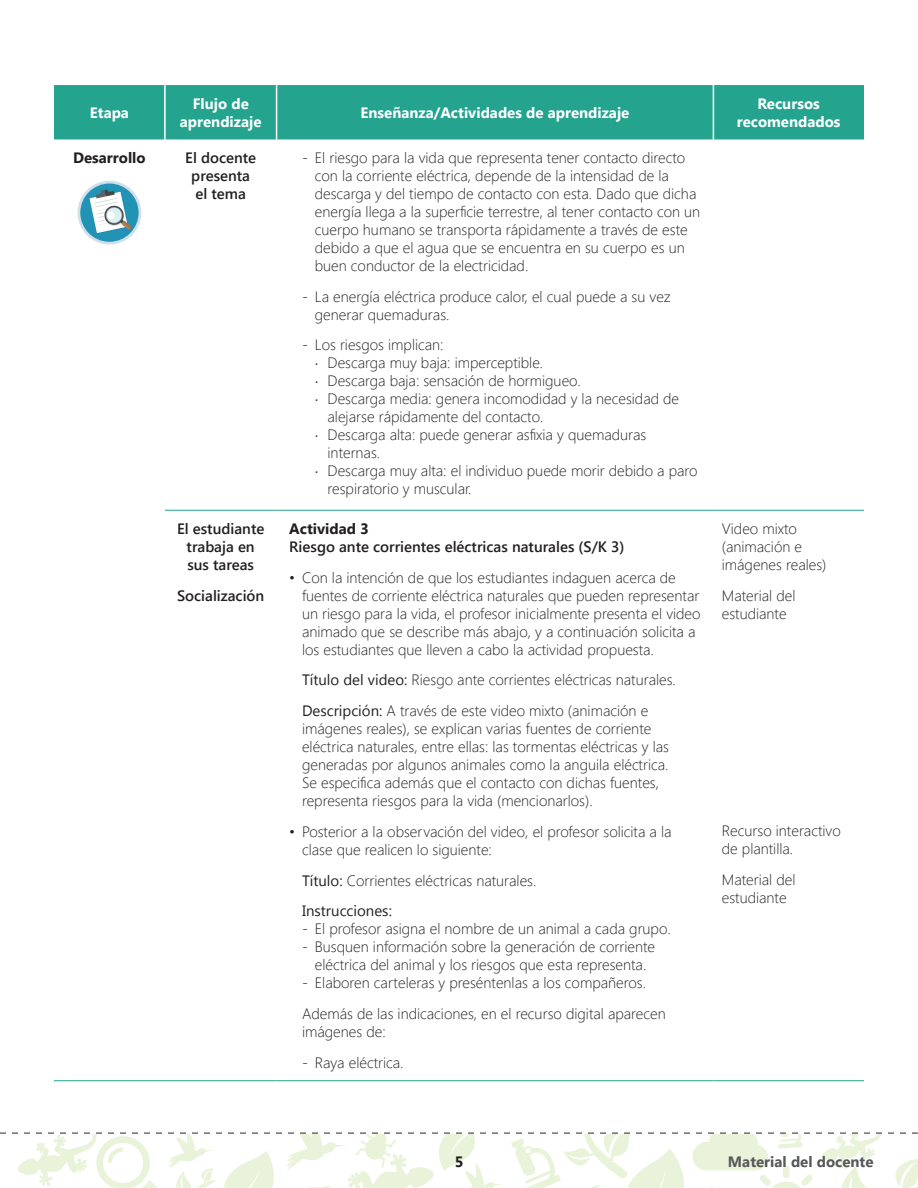
<style>
.page{position:relative;width:918px;height:1188px;background:#fff}
.page>*{position:absolute;margin:0;border:0;box-sizing:border-box;transform-origin:0 0}
.t1{font:300 15px/18px "Segoe UI";color:#231f20}
.t2{font:600 15px/18px "Segoe UI";color:#231f20;text-align:center}
.t3{font:700 15px/18px "Segoe UI";color:#fff;text-align:center}
.t4{font:700 15px "Segoe UI";color:#231f20}
.t5{font:700 15px "Segoe UI";color:#57585a}
.s1{font-weight:400}
</style>
<div class="page">
<svg style="left:0;top:1132px;width:918px;height:56px"></svg>
<div style="left:54px;top:85px;width:810px;height:54px;background:#24a38f"></div>
<hr style="left:54px;top:1080px;width:111px;height:1px;background:#24a38f">
<hr style="left:165px;top:1080px;width:112px;height:1px;background:#24a38f">
<hr style="left:277px;top:1080px;width:436px;height:1px;background:#24a38f">
<hr style="left:713px;top:1080px;width:151px;height:1px;background:#24a38f">
<hr style="left:164px;top:85px;width:2px;height:54px;background:#fff">
<hr style="left:276px;top:85px;width:1px;height:54px;background:#fff">
<hr style="left:713px;top:85px;width:1px;height:54px;background:#fff">
<hr style="left:165px;top:510px;width:112px;height:1px;background:#24a38f">
<hr style="left:277px;top:510px;width:436px;height:1px;background:#24a38f">
<hr style="left:713px;top:510px;width:151px;height:1px;background:#24a38f">
<svg style="left:78px;top:181px;width:63px;height:64px"></svg>
<div style="left:80px;top:184px;width:59px;height:58px;background:#2293b4;border-radius:50%"></div>
<svg style="left:90px;top:189px;width:42px;height:45px"></svg>
<p class="t3" style="left:90px;top:103px;width:41px">Etapa</p>
<p class="t3" style="left:180px;top:94px;width:83px">Flujo de aprendizaje</p>
<p class="t3" style="left:361px;top:103px;width:270px">Enseñanza/Actividades de aprendizaje</p>
<p class="t3" style="left:737px;top:94px;width:105px">Recursos recomendados</p>
<p class="t4" style="left:73px;top:147px;width:74px">Desarrollo</p>
<p class="t2" style="left:185px;top:148px;width:72px">El docente presenta el tema</p>
<p class="t1" style="left:315px;top:148px;width:387px;text-indent:-13px">- El riesgo para la vida que representa tener contacto directo con la corriente eléctrica, depende de la intensidad de la descarga y del tiempo de contacto con esta. Dado que dicha energía llega a la superficie terrestre, al tener contacto con un cuerpo humano se transporta rápidamente a través de este debido a que el agua que se encuentra en su cuerpo es un buen conductor de la electricidad.</p>
<p class="t1" style="left:315px;top:287px;width:358px;text-indent:-13px">- La energía eléctrica produce calor, el cual puede a su vez generar quemaduras.</p>
<p class="t1" style="left:302px;top:335px;width:143px">- Los riesgos implican:</p>
<p class="t1" style="left:315px;top:353px;width:230px">⋅ Descarga muy baja: imperceptible.</p>
<p class="t1" style="left:315px;top:371px;width:268px">⋅ Descarga baja: sensación de hormigueo.</p>
<p class="t1" style="left:315px;top:389px;width:366px">⋅ Descarga media: genera incomodidad y la necesidad de</p>
<p class="t1" style="left:328px;top:407px;width:217px">alejarse rápidamente del contacto.</p>
<p class="t1" style="left:315px;top:425px;width:333px">⋅ Descarga alta: puede generar asfixia y quemaduras</p>
<p class="t1" style="left:328px;top:443px;width:54px">internas.</p>
<p class="t1" style="left:315px;top:461px;width:384px">⋅ Descarga muy alta: el individuo puede morir debido a paro</p>
<p class="t1" style="left:328px;top:479px;width:145px">respiratorio y muscular.</p>
<p class="t2" style="left:177px;top:519px;width:89px">El estudiante trabaja en sus tareas</p>
<p class="t2" style="left:177px;top:586px;width:89px">Socialización</p>
<p class="t1" style="left:722px;top:519px;width:106px">Video mixto (animación e imágenes reales)</p>
<p class="t1" style="left:722px;top:586px;width:75px">Material del estudiante</p>
<p class="t4" style="left:289px;top:518px;width:81px">Actividad 3</p>
<p class="t2" style="left:289px;top:537px;width:337px">Riesgo ante corrientes eléctricas naturales (S/K 3)</p>
<p class="t1" style="left:302px;top:568px;width:400px;text-indent:-13px">• Con la intención de que los estudiantes indaguen acerca de fuentes de corriente eléctrica naturales que pueden representar un riesgo para la vida, el profesor inicialmente presenta el video animado que se describe más abajo, y a continuación solicita a los estudiantes que lleven a cabo la actividad propuesta.</p>
<p class="t1" style="left:302px;top:664px;width:375px;line-height:30.8px"><span class="s1">Título del video:</span> Riesgo ante corrientes eléctricas naturales.<br><span class="s1">Descripción:</span> A través de este video mixto (animación e</p>
<p class="t1" style="left:302px;top:719px;width:369px">imágenes reales), se explican varias fuentes de corriente eléctrica naturales, entre ellas: las tormentas eléctricas y las generadas por algunos animales como la anguila eléctrica.<br>Se especifica además que el contacto con dichas fuentes, representa riesgos para la vida (mencionarlos).</p>
<p class="t1" style="left:302px;top:822px;width:371px;text-indent:-13px">• Posterior a la observación del video, el profesor solicita a la clase que realicen lo siguiente:</p>
<p class="t1" style="left:302px;top:864px;width:236px;line-height:30.8px"><span class="s1">Título:</span> Corrientes eléctricas naturales.<br><span class="s1">Instrucciones:</span></p>
<p class="t1" style="left:302px;top:919px;width:370px">- El profesor asigna el nombre de un animal a cada grupo.</p>
<p class="t1" style="left:302px;top:937px;width:355px;text-align:center">- Busquen información sobre la generación de corriente eléctrica del animal y los riesgos que esta representa.</p>
<p class="t1" style="left:302px;top:967px;width:365px;line-height:30.8px">- Elaboren carteleras y preséntenlas a los compañeros.<br>Además de las indicaciones, en el recurso digital aparecen</p>
<p class="t1" style="left:302px;top:1022px;width:85px">imágenes de:</p>
<p class="t1" style="left:302px;top:1053px;width:103px">- Raya eléctrica.</p>
<p class="t1" style="left:722px;top:821px;width:120px">Recurso interactivo de plantilla.</p>
<p class="t1" style="left:722px;top:870px;width:75px">Material del estudiante</p>
<p class="t4" style="left:455px;top:1151px;width:10px">5</p>
<p class="t5" style="left:728px;top:1151px;width:147px">Material del docente</p>
</div>
